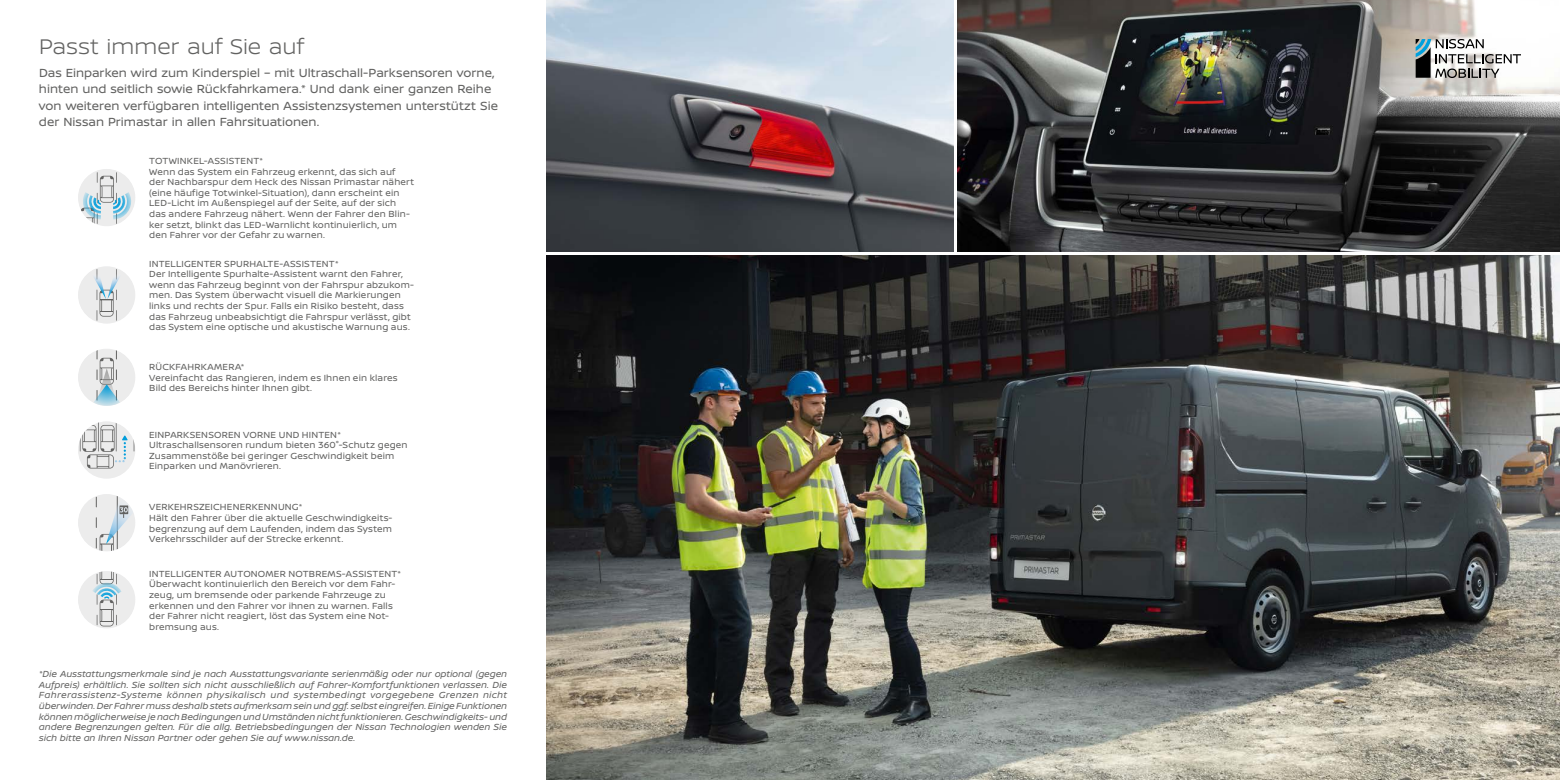
<style>
.page{position:relative;width:1560px;height:780px;background:#fff}
.page>*{position:absolute;margin:0;border:0;box-sizing:border-box;transform-origin:0 0}
.t1{font:300 22.5px "Nissan Brand";color:#626261}
.t2{font:12.5px/16.2px "Nissan Brand";color:#626261}
.t3{font:9.38px/10.6px "Nissan Brand";letter-spacing:.015em;color:#626261}
.t4{font:italic 9.38px/10.6px "Nissan Brand";color:#626261;text-align:justify}
</style>
<div class="page">
<img style="left:546px;top:255px;width:1013px;height:525px">
<img style="left:546px;top:0;width:407px;height:252px">
<img style="left:957px;top:0;width:602px;height:252px">
<div style="left:78px;top:169px;width:57px;height:57px;background:#ececec;border-radius:50%"></div>
<svg style="left:81px;top:172px;width:52px;height:54px"></svg>
<div style="left:78px;top:266px;width:57px;height:57px;background:#ececec;border-radius:50%"></div>
<svg style="left:91px;top:268px;width:32px;height:52px"></svg>
<div style="left:78px;top:349px;width:57px;height:57px;background:#ececec;border-radius:50%"></div>
<svg style="left:94px;top:376px;width:26px;height:30px"></svg>
<svg style="left:78px;top:421px;width:57px;height:57px"></svg>
<svg style="left:80px;top:435px;width:48px;height:33px"></svg>
<div style="left:78px;top:494px;width:57px;height:57px;background:#ececec;border-radius:50%"></div>
<hr style="left:117px;top:495px;width:1px;height:54px;background:#626261">
<svg style="left:96px;top:497px;width:37px;height:54px"></svg>
<div style="left:78px;top:571px;width:57px;height:57px;background:#ececec;border-radius:50%"></div>
<svg style="left:92px;top:571px;width:29px;height:55px"></svg>
<svg style="left:1415px;top:39px;width:105px;height:39px"></svg>
<h1 class="t1" style="left:39px;top:30px;width:266px">Passt immer auf Sie auf</h1>
<p class="t2" style="left:39px;top:64px;width:460px">Das Einparken wird zum Kinderspiel – mit Ultraschall-Parksensoren vorne, hinten und seitlich sowie Rückfahrkamera.* Und dank einer ganzen Reihe von weiteren verfügbaren intelligenten Assistenzsystemen unterstützt Sie der Nissan Primastar in allen Fahrsituationen.</p>
<p class="t3" style="left:149px;top:155px;width:266px">TOTWINKEL-ASSISTENT*<br>Wenn das System ein Fahrzeug erkennt, das sich auf<br>der Nachbarspur dem Heck des Nissan Primastar nähert (eine häufige Totwinkel-Situation), dann erscheint ein LED-Licht im Außenspiegel auf der Seite, auf der sich das andere Fahrzeug nähert. Wenn der Fahrer den Blin&shy;ker setzt, blinkt das LED-Warnlicht kontinuierlich, um den Fahrer vor der Gefahr zu warnen.</p>
<p class="t3" style="left:149px;top:258px;width:266px">INTELLIGENTER SPURHALTE-ASSISTENT*<br>Der Intelligente Spurhalte-Assistent warnt den Fahrer, wenn das Fahrzeug beginnt von der Fahrspur abzukom&shy;men. Das System überwacht visuell die Markierungen links und rechts der Spur. Falls ein Risiko besteht, dass das Fahrzeug unbeabsichtigt die Fahrspur verlässt, gibt das System eine optische und akustische Warnung aus.</p>
<p class="t3" style="left:149px;top:361px;width:250px">RÜCKFAHRKAMERA*<br>Vereinfacht das Rangieren, indem es Ihnen ein klares<br>Bild des Bereichs hinter Ihnen gibt.</p>
<p class="t3" style="left:149px;top:428px;width:260px">EINPARKSENSOREN VORNE UND HINTEN* Ultraschallsensoren rundum bieten 360°-Schutz gegen Zusammenstöße bei geringer Geschwindigkeit beim Einparken und Manövrieren.</p>
<p class="t3" style="left:149px;top:501px;width:245px">VERKEHRSZEICHENERKENNUNG*<br>Hält den Fahrer über die aktuelle Geschwindigkeits&shy;begrenzung auf dem Laufenden, indem das System Verkehrsschilder auf der Strecke erkennt.</p>
<p class="t3" style="left:149px;top:567px;width:253px">INTELLIGENTER AUTONOMER NOTBREMS-ASSISTENT* Überwacht kontinuierlich den Bereich vor dem Fahr&shy;zeug, um bremsende oder parkende Fahrzeuge zu erkennen und den Fahrer vor ihnen zu warnen. Falls der Fahrer nicht reagiert, löst das System eine Not&shy;bremsung aus.</p>
<p class="t4" style="left:39px;top:668px;width:469px">*Die Ausstattungsmerkmale sind je nach Ausstattungsvariante serienmäßig oder nur optional (gegen Aufpreis) erhältlich. Sie sollten sich nicht ausschließlich auf Fahrer-Komfortfunktionen verlassen. Die Fahrerassistenz-Systeme können physikalisch und systembedingt vorgegebene Grenzen nicht überwinden. Der Fahrer muss deshalb stets aufmerksam sein und ggf. selbst eingreifen. Einige Funktionen können möglicherweise je nach Bedingungen und Umständen nicht funktionieren. Geschwindigkeits- und andere Begrenzungen gelten. Für die allg. Betriebsbedingungen der Nissan Technologien wenden Sie sich bitte an Ihren Nissan Partner oder gehen Sie auf www.nissan.de.</p>
</div>
